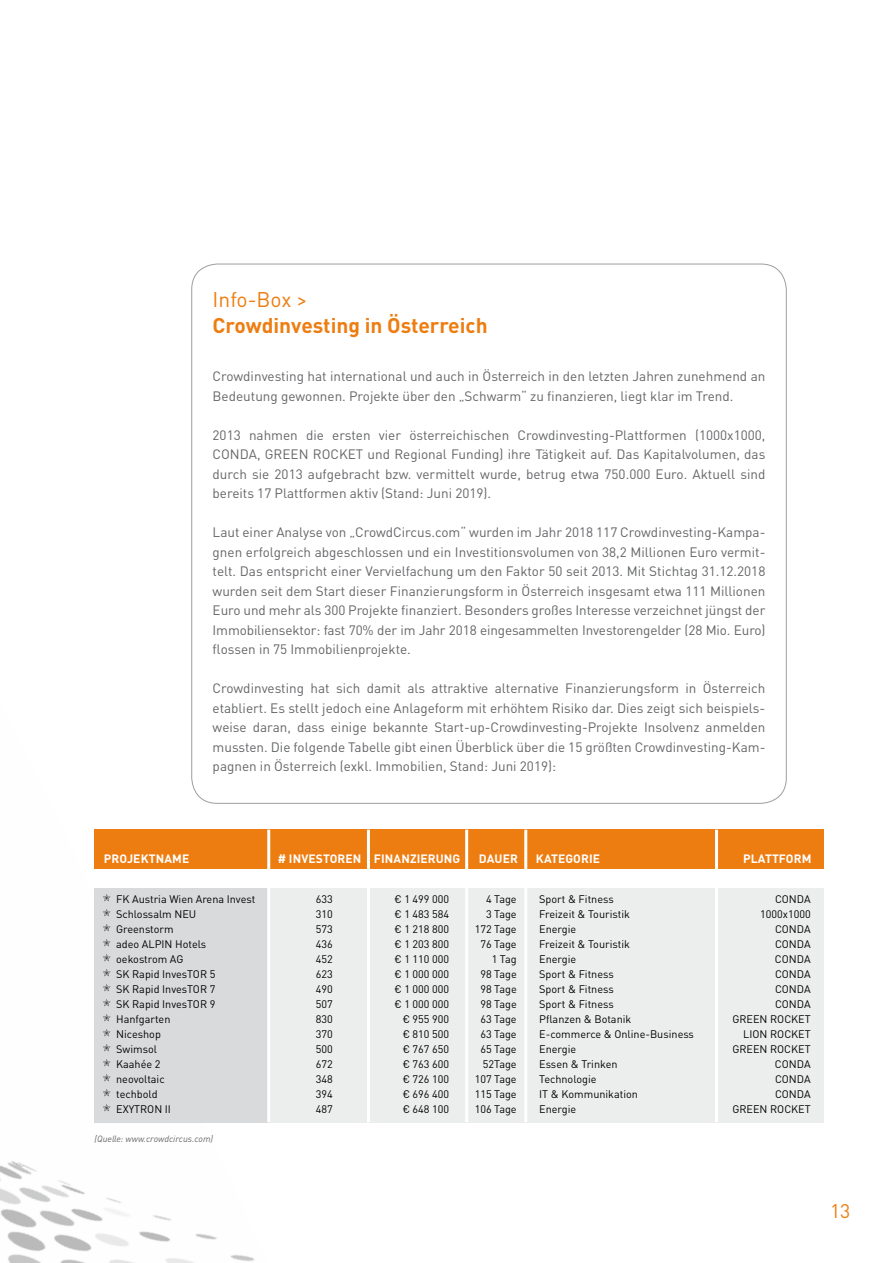
<style>
.page{position:relative;width:893px;height:1263px;background:#fff}
.page>*{position:absolute;margin:0;border:0;box-sizing:border-box;transform-origin:0 0}
.t1{font:700 21px "DIN Pro";color:#ee7d11}
.t2{font:21px "DIN Pro";color:#ee7d11}
.t3{font:19.5px "DIN Pro";color:#ee7d11}
.t4{font:13.5px/19.5px "DIN Pro";color:#646567;text-align:justify}
.t5{font:700 12px "DIN Pro";letter-spacing:.01em;color:#fff}
.t6{font:10.8px "DIN Pro";color:#000}
.t7{font:italic 9px "DIN Pro";color:#646567}
</style>
<div class="page">
<img style="left:0;top:784px;width:270px;height:479px">
<div style="left:95px;top:830px;width:729px;height:39px;background:#ee7d11"></div>
<div style="left:242px;top:888px;width:582px;height:234px;background:#eceded"></div>
<div style="left:95px;top:888px;width:174px;height:234px;background:#d9dadb"></div>
<svg style="left:103px;top:894px;width:8px;height:7px"></svg>
<svg style="left:103px;top:909px;width:8px;height:7px"></svg>
<svg style="left:103px;top:924px;width:8px;height:7px"></svg>
<svg style="left:103px;top:939px;width:8px;height:7px"></svg>
<svg style="left:103px;top:954px;width:8px;height:7px"></svg>
<svg style="left:103px;top:969px;width:8px;height:7px"></svg>
<svg style="left:103px;top:984px;width:8px;height:7px"></svg>
<svg style="left:103px;top:999px;width:8px;height:7px"></svg>
<svg style="left:103px;top:1014px;width:8px;height:7px"></svg>
<svg style="left:103px;top:1029px;width:8px;height:7px"></svg>
<svg style="left:103px;top:1044px;width:8px;height:7px"></svg>
<svg style="left:103px;top:1059px;width:8px;height:7px"></svg>
<svg style="left:103px;top:1074px;width:8px;height:7px"></svg>
<svg style="left:103px;top:1089px;width:8px;height:7px"></svg>
<svg style="left:103px;top:1104px;width:8px;height:7px"></svg>
<hr style="left:267px;top:830px;width:3px;height:292px;background:#fff">
<hr style="left:367px;top:830px;width:3px;height:292px;background:#fff">
<hr style="left:465px;top:830px;width:3px;height:292px;background:#fff">
<hr style="left:524px;top:830px;width:3px;height:292px;background:#fff">
<hr style="left:715px;top:830px;width:3px;height:292px;background:#fff">
<h1 class="t2" style="left:213px;top:285px;width:96px">I nfo-Box &gt;</h1>
<h1 class="t1" style="left:213px;top:311px;width:276px">CROWDINVESTING IN ÖSTERREICH</h1>
<p class="t4" style="left:213px;top:366px;width:554px">Crowdinvesting hat international und auch in Österreich in den letzten Jahren zunehmend an<br>Bedeutung gewonnen. Projekte über den „Schwarm“ zu finanzieren, liegt klar im Trend.</p>
<p class="t4" style="left:213px;top:424px;width:554px">2013 nahmen die ersten vier österreichischen Crowdinvesting-Plattformen (1000x1000,<br>CONDA</p>
<p class="t4" style="left:213px;top:444px;width:554px;text-indent:155px">und Regional Funding) ihre Tätigkeit auf. Das Kapitalvolumen, das durch sie 2013 aufgebracht bzw. vermittelt wurde, betrug etwa 750.000 Euro. Aktuell sind bereits 17 Plattformen aktiv (Stand: Juni 2019).</p>
<p class="t4" style="left:213px;top:522px;width:554px">Laut einer Analyse von „CrowdCircus.com“ wurden im Jahr 2018 117 Crowdinvesting-Kampa&shy;gnen erfolgreich abgeschlossen und ein I nvestitionsvolumen von 38,2 M illionen Euro vermit&shy;telt. Das entspricht einer Vervielfachung um den Faktor 50 seit 2013. M it Stichtag 31.12.2018 wurden seit dem Start dieser Finanzierungsform in Österreich insgesamt etwa 111 M illionen Euro und mehr als 300 Projekte finanziert. Besonders großes I nteresse verzeichnet jüngst der I mmobiliensektor: fast 70% der im Jahr 2018 eingesammelten I nvestorengelder (28 M io. Euro) flossen in 75 I mmobilienprojekte.</p>
<p class="t4" style="left:213px;top:678px;width:554px">Crowdinvesting hat sich damit als attraktive alternative Finanzierungsform in Österreich etabliert. Es stellt jedoch eine Anlageform mit erhöhtem Risiko dar. Dies zeigt sich beispiels&shy;weise daran, dass einige bekannte Start-up-Crowdinvesting-Projekte I nsolvenz anmelden mussten. Die folgende Tabelle gibt einen Ü berblick über die 15 größten Crowdinvesting-Kam&shy;pagnen in Österreich (exkl. I mmobilien, Stand: Juni 2019):</p>
<p class="t4" style="left:257px;top:444px;width:18px">, GREEN</p>
<p class="t4" style="left:313px;top:444px;width:35px">ROCKET</p>
<p class="t5" style="left:104px;top:851px;width:83px">PROJEKTNAME</p>
<p class="t5" style="left:278px;top:851px;width:184px"># INVESTOREN FI NANZIERUNG</p>
<p class="t5" style="left:479px;top:851px;width:30px">DAUER</p>
<p class="t5" style="left:536px;top:851px;width:51px">KATEGORIE</p>
<p class="t5" style="left:743px;top:851px;width:70px">PLATTFORM</p>
<p class="t6" style="left:116px;top:892px;width:141px">FK Austria Wien Arena I nvest</p>
<p class="t6" style="left:316px;top:892px;width:19px">633</p>
<p class="t6" style="left:394px;top:892px;width:56px">€ 1 499 000</p>
<p class="t6" style="left:486px;top:892px;width:46px">4 Tage S</p>
<p class="t6" style="left:546px;top:892px;width:70px">port &amp; Fitness</p>
<p class="t6" style="left:775px;top:892px;width:15px">CONDA</p>
<p class="t6" style="left:116px;top:907px;width:65px">Schlossalm NEU</p>
<p class="t6" style="left:316px;top:907px;width:19px">310</p>
<p class="t6" style="left:394px;top:907px;width:56px">€ 1 483 584</p>
<p class="t6" style="left:486px;top:907px;width:46px">3 Tage F</p>
<p class="t6" style="left:545px;top:907px;width:86px">reizeit &amp; Touristik</p>
<p class="t6" style="left:760px;top:907px;width:52px">1000x1000</p>
<p class="t6" style="left:116px;top:922px;width:59px">Greenstorm</p>
<p class="t6" style="left:316px;top:922px;width:19px">573</p>
<p class="t6" style="left:394px;top:922px;width:56px">€ 1 218 800</p>
<p class="t6" style="left:475px;top:922px;width:58px">172 Tage E</p>
<p class="t6" style="left:546px;top:922px;width:32px">nergie</p>
<p class="t6" style="left:775px;top:922px;width:15px">CONDA</p>
<p class="t6" style="left:116px;top:937px;width:33px">adeo ALPIN</p>
<p class="t6" style="left:175px;top:937px;width:33px">H otels</p>
<p class="t6" style="left:316px;top:937px;width:19px">436</p>
<p class="t6" style="left:394px;top:937px;width:56px">€ 1 203 800</p>
<p class="t6" style="left:480px;top:937px;width:52px">76 Tage F</p>
<p class="t6" style="left:545px;top:937px;width:86px">reizeit &amp; Touristik</p>
<p class="t6" style="left:775px;top:937px;width:15px">CONDA</p>
<p class="t6" style="left:116px;top:952px;width:60px">oekostrom AG</p>
<p class="t6" style="left:316px;top:952px;width:19px">452</p>
<p class="t6" style="left:394px;top:952px;width:56px">€ 1 110 000</p>
<p class="t6" style="left:492px;top:952px;width:41px">1 Tag E</p>
<p class="t6" style="left:546px;top:952px;width:32px">nergie</p>
<p class="t6" style="left:775px;top:952px;width:15px">CONDA</p>
<p class="t6" style="left:116px;top:967px;width:79px">SK Rapid I nvesTOR</p>
<p class="t6" style="left:210px;top:967px;width:7px">5</p>
<p class="t6" style="left:316px;top:967px;width:19px">623</p>
<p class="t6" style="left:394px;top:967px;width:56px">€ 1 000 000</p>
<p class="t6" style="left:480px;top:967px;width:52px">98 Tage S</p>
<p class="t6" style="left:546px;top:967px;width:70px">port &amp; Fitness</p>
<p class="t6" style="left:775px;top:967px;width:15px">CONDA</p>
<p class="t6" style="left:116px;top:982px;width:79px">SK Rapid I nvesTOR</p>
<p class="t6" style="left:210px;top:982px;width:7px">7</p>
<p class="t6" style="left:316px;top:982px;width:19px">490</p>
<p class="t6" style="left:394px;top:982px;width:56px">€ 1 000 000</p>
<p class="t6" style="left:480px;top:982px;width:52px">98 Tage S</p>
<p class="t6" style="left:546px;top:982px;width:70px">port &amp; Fitness</p>
<p class="t6" style="left:775px;top:982px;width:15px">CONDA</p>
<p class="t6" style="left:116px;top:997px;width:79px">SK Rapid I nvesTOR</p>
<p class="t6" style="left:210px;top:997px;width:7px">9</p>
<p class="t6" style="left:316px;top:997px;width:19px">507</p>
<p class="t6" style="left:394px;top:997px;width:56px">€ 1 000 000</p>
<p class="t6" style="left:480px;top:997px;width:52px">98 Tage S</p>
<p class="t6" style="left:546px;top:997px;width:70px">port &amp; Fitness</p>
<p class="t6" style="left:775px;top:997px;width:15px">CONDA</p>
<p class="t6" style="left:116px;top:1012px;width:56px">Hanfgarten</p>
<p class="t6" style="left:316px;top:1012px;width:19px">830</p>
<p class="t6" style="left:403px;top:1012px;width:48px">€ 955 900</p>
<p class="t6" style="left:480px;top:1012px;width:52px">63 Tage P</p>
<p class="t6" style="left:546px;top:1012px;width:87px">flanzen &amp; Botanik</p>
<p class="t6" style="left:732px;top:1012px;width:7px">GREEN</p>
<p class="t6" style="left:770px;top:1012px;width:29px">ROCKET</p>
<p class="t6" style="left:116px;top:1027px;width:46px">N iceshop</p>
<p class="t6" style="left:316px;top:1027px;width:19px">370</p>
<p class="t6" style="left:403px;top:1027px;width:48px">€ 810 500</p>
<p class="t6" style="left:480px;top:1027px;width:52px">63 Tage E</p>
<p class="t6" style="left:546px;top:1027px;width:164px">-commerce &amp; Online-Business LION</p>
<p class="t6" style="left:770px;top:1027px;width:29px">ROCKET</p>
<p class="t6" style="left:116px;top:1042px;width:42px">Swimsol</p>
<p class="t6" style="left:316px;top:1042px;width:19px">500</p>
<p class="t6" style="left:403px;top:1042px;width:48px">€ 767 650</p>
<p class="t6" style="left:480px;top:1042px;width:52px">65 Tage E</p>
<p class="t6" style="left:546px;top:1042px;width:32px">nergie</p>
<p class="t6" style="left:732px;top:1042px;width:7px">GREEN</p>
<p class="t6" style="left:770px;top:1042px;width:29px">ROCKET</p>
<p class="t6" style="left:116px;top:1057px;width:46px">Kaahée 2</p>
<p class="t6" style="left:316px;top:1057px;width:19px">672</p>
<p class="t6" style="left:403px;top:1057px;width:48px">€ 763 600</p>
<p class="t6" style="left:483px;top:1057px;width:50px">52Tage E</p>
<p class="t6" style="left:546px;top:1057px;width:73px">ssen &amp; Trinken</p>
<p class="t6" style="left:775px;top:1057px;width:15px">CONDA</p>
<p class="t6" style="left:116px;top:1072px;width:50px">neovoltaic</p>
<p class="t6" style="left:316px;top:1072px;width:19px">348</p>
<p class="t6" style="left:403px;top:1072px;width:48px">€ 726 100</p>
<p class="t6" style="left:475px;top:1072px;width:123px">107 Tage Technologie</p>
<p class="t6" style="left:775px;top:1072px;width:15px">CONDA</p>
<p class="t6" style="left:116px;top:1087px;width:43px">techbold</p>
<p class="t6" style="left:316px;top:1087px;width:19px">394</p>
<p class="t6" style="left:403px;top:1087px;width:48px">€ 696 400</p>
<p class="t6" style="left:475px;top:1087px;width:54px">115 Tage IT</p>
<p class="t6" style="left:551px;top:1087px;width:89px">&amp; Kommunikation</p>
<p class="t6" style="left:775px;top:1087px;width:15px">CONDA</p>
<p class="t6" style="left:116px;top:1102px;width:26px">E XYTRON</p>
<p class="t6" style="left:165px;top:1102px;width:3px">II</p>
<p class="t6" style="left:316px;top:1102px;width:19px">487</p>
<p class="t6" style="left:403px;top:1102px;width:48px">€ 648 100</p>
<p class="t6" style="left:475px;top:1102px;width:58px">106 Tage E</p>
<p class="t6" style="left:546px;top:1102px;width:32px">nergie</p>
<p class="t6" style="left:732px;top:1102px;width:7px">GREEN</p>
<p class="t6" style="left:770px;top:1102px;width:29px">ROCKET</p>
<p class="t7" style="left:95px;top:1133px;width:120px">(Quelle: www.crowdcircus.com)</p>
<h2 class="t3" style="left:830px;top:1198px;width:22px">13</h2>
</div>
